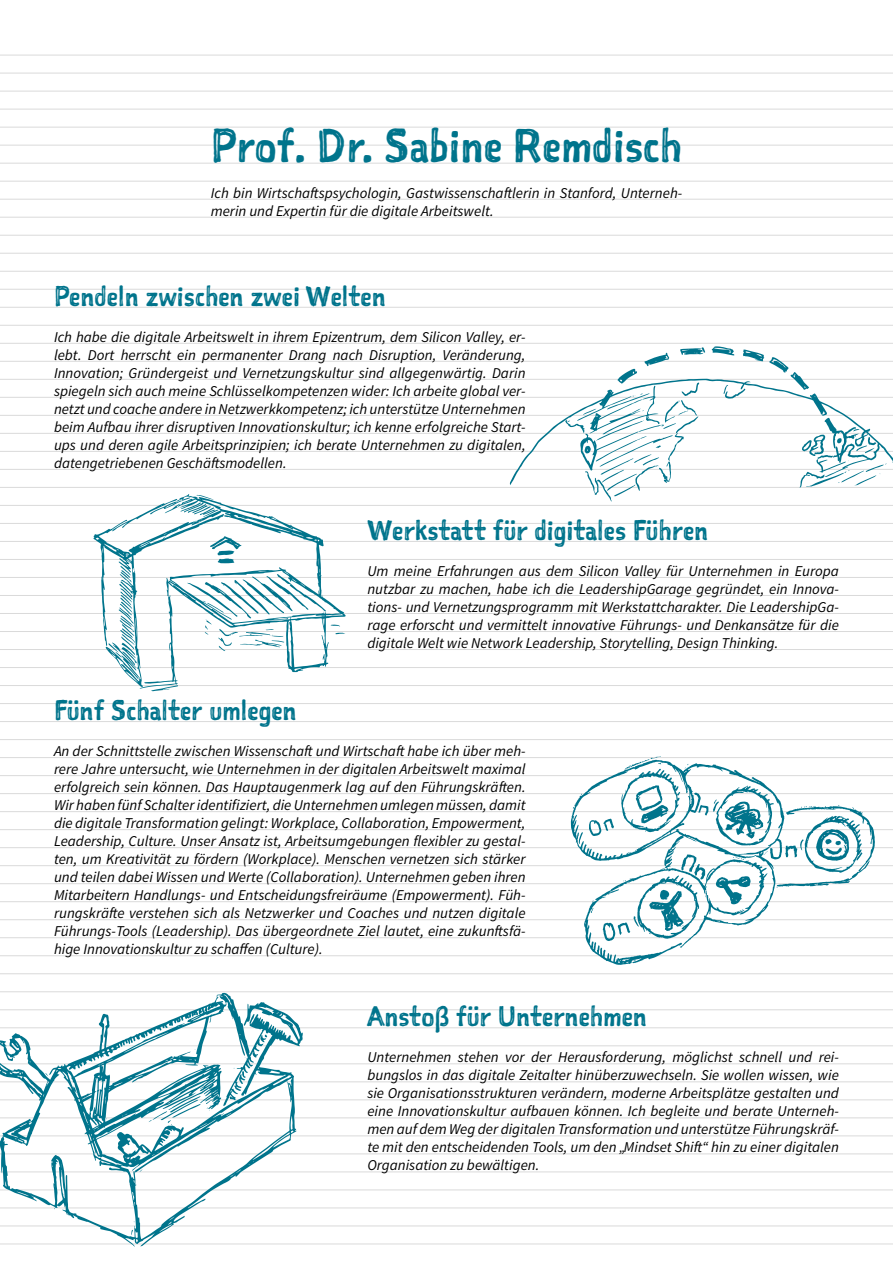
<style>
.page{position:relative;width:893px;height:1263px;background:#fff}
.page>*{position:absolute;margin:0;border:0;box-sizing:border-box;transform-origin:0 0}
.t1{font:45px "Sketchnote Square";color:#00748c}
.t2{font:27px "Sketchnote Square";color:#00748c}
.t3{font:italic 15px/18px "Source Sans Pro";color:#000;text-align:justify}
</style>
<div class="page">
<hr style="left:0;top:55px;width:893px;height:1px;background:#dadada">
<hr style="left:0;top:631px;width:893px;height:1px;background:#dadada">
<hr style="left:0;top:343px;width:893px;height:1px;background:#dadada">
<hr style="left:0;top:919px;width:893px;height:1px;background:#dadada">
<hr style="left:0;top:199px;width:893px;height:1px;background:#dadada">
<hr style="left:0;top:775px;width:893px;height:1px;background:#dadada">
<hr style="left:0;top:487px;width:893px;height:1px;background:#dadada">
<hr style="left:0;top:1063px;width:893px;height:1px;background:#dadada">
<hr style="left:0;top:127px;width:893px;height:1px;background:#dadada">
<hr style="left:0;top:703px;width:893px;height:1px;background:#dadada">
<hr style="left:0;top:415px;width:893px;height:1px;background:#dadada">
<hr style="left:0;top:991px;width:893px;height:1px;background:#dadada">
<hr style="left:0;top:271px;width:893px;height:1px;background:#dadada">
<hr style="left:0;top:847px;width:893px;height:1px;background:#dadada">
<hr style="left:0;top:559px;width:893px;height:1px;background:#dadada">
<hr style="left:0;top:1135px;width:893px;height:1px;background:#dadada">
<hr style="left:0;top:91px;width:893px;height:1px;background:#dadada">
<hr style="left:0;top:667px;width:893px;height:1px;background:#dadada">
<hr style="left:0;top:379px;width:893px;height:1px;background:#dadada">
<hr style="left:0;top:955px;width:893px;height:1px;background:#dadada">
<hr style="left:0;top:235px;width:893px;height:1px;background:#dadada">
<hr style="left:0;top:811px;width:893px;height:1px;background:#dadada">
<hr style="left:0;top:523px;width:893px;height:1px;background:#dadada">
<hr style="left:0;top:1099px;width:893px;height:1px;background:#dadada">
<hr style="left:0;top:163px;width:893px;height:1px;background:#dadada">
<hr style="left:0;top:739px;width:893px;height:1px;background:#dadada">
<hr style="left:0;top:451px;width:893px;height:1px;background:#dadada">
<hr style="left:0;top:1027px;width:893px;height:1px;background:#dadada">
<hr style="left:0;top:307px;width:893px;height:1px;background:#dadada">
<hr style="left:0;top:883px;width:893px;height:1px;background:#dadada">
<hr style="left:0;top:595px;width:893px;height:1px;background:#dadada">
<hr style="left:0;top:1171px;width:893px;height:1px;background:#dadada">
<hr style="left:0;top:1225px;width:893px;height:1px;background:#dadada">
<hr style="left:0;top:73px;width:893px;height:1px;background:#dadada">
<hr style="left:0;top:649px;width:893px;height:1px;background:#dadada">
<hr style="left:0;top:361px;width:893px;height:1px;background:#dadada">
<hr style="left:0;top:937px;width:893px;height:1px;background:#dadada">
<hr style="left:0;top:217px;width:893px;height:1px;background:#dadada">
<hr style="left:0;top:793px;width:893px;height:1px;background:#dadada">
<hr style="left:0;top:505px;width:893px;height:1px;background:#dadada">
<hr style="left:0;top:1081px;width:893px;height:1px;background:#dadada">
<hr style="left:0;top:145px;width:893px;height:1px;background:#dadada">
<hr style="left:0;top:721px;width:893px;height:1px;background:#dadada">
<hr style="left:0;top:433px;width:893px;height:1px;background:#dadada">
<hr style="left:0;top:1009px;width:893px;height:1px;background:#dadada">
<hr style="left:0;top:289px;width:893px;height:1px;background:#dadada">
<hr style="left:0;top:865px;width:893px;height:1px;background:#dadada">
<hr style="left:0;top:577px;width:893px;height:1px;background:#dadada">
<hr style="left:0;top:1153px;width:893px;height:1px;background:#dadada">
<hr style="left:0;top:1207px;width:893px;height:1px;background:#dadada">
<hr style="left:0;top:109px;width:893px;height:1px;background:#dadada">
<hr style="left:0;top:685px;width:893px;height:1px;background:#dadada">
<hr style="left:0;top:397px;width:893px;height:1px;background:#dadada">
<hr style="left:0;top:973px;width:893px;height:1px;background:#dadada">
<hr style="left:0;top:253px;width:893px;height:1px;background:#dadada">
<hr style="left:0;top:829px;width:893px;height:1px;background:#dadada">
<hr style="left:0;top:541px;width:893px;height:1px;background:#dadada">
<hr style="left:0;top:1117px;width:893px;height:1px;background:#dadada">
<hr style="left:0;top:181px;width:893px;height:1px;background:#dadada">
<hr style="left:0;top:757px;width:893px;height:1px;background:#dadada">
<hr style="left:0;top:469px;width:893px;height:1px;background:#dadada">
<hr style="left:0;top:1045px;width:893px;height:1px;background:#dadada">
<hr style="left:0;top:325px;width:893px;height:1px;background:#dadada">
<hr style="left:0;top:901px;width:893px;height:1px;background:#dadada">
<hr style="left:0;top:613px;width:893px;height:1px;background:#dadada">
<hr style="left:0;top:1189px;width:893px;height:1px;background:#dadada">
<hr style="left:0;top:1243px;width:893px;height:1px;background:#dadada">
<svg style="left:94px;top:494px;width:252px;height:195px"></svg>
<svg style="left:151px;top:685px;width:27px;height:6px"></svg>
<svg style="left:108px;top:495px;width:237px;height:173px"></svg>
<svg style="left:509px;top:346px;width:384px;height:156px"></svg>
<svg style="left:0;top:993px;width:303px;height:254px"></svg>
<svg style="left:260px;top:1035px;width:7px;height:7px"></svg>
<svg style="left:149px;top:1096px;width:52px;height:29px"></svg>
<svg style="left:234px;top:1068px;width:12px;height:16px"></svg>
<svg style="left:207px;top:1105px;width:4px;height:6px"></svg>
<svg style="left:571px;top:756px;width:304px;height:209px"></svg>
<h1 class="t1" style="left:211px;top:115px;width:473px">Prof. Dr. Sabine Remdisch</h1>
<p class="t3" style="left:211px;top:184px;width:473px">Ich bin Wirtschaftspsychologin, Gastwissenschaftlerin in Stanford, Unterneh&shy;merin und Expertin für die digitale Arbeitswelt.</p>
<h2 class="t2" style="left:54px;top:278px;width:333px">Pendeln zwischen zwei Welten</h2>
<p class="t3" style="left:54px;top:328px;width:473px">Ich habe die digitale Arbeitswelt in ihrem Epizentrum, dem Silicon Valley, er&shy;lebt. Dort herrscht ein permanenter Drang nach Disruption, Veränderung, Innovation; Gründergeist und Vernetzungskultur sind allgegenwärtig. Darin spiegeln sich auch meine Schlüsselkompetenzen wider: Ich arbeite global ver&shy;netzt und coache andere in Netzwerkkompetenz; ich unterstütze Unternehmen beim Aufbau ihrer disruptiven Innovationskultur; ich kenne erfolgreiche Start&shy;ups und deren agile Arbeitsprinzipien; ich berate Unternehmen zu digitalen, datengetriebenen Geschäftsmodellen.</p>
<h2 class="t2" style="left:367px;top:512px;width:342px">Werkstatt für digitales Führen</h2>
<p class="t3" style="left:367px;top:562px;width:473px">Um meine Erfahrungen aus dem Silicon Valley für Unternehmen in Europa nutzbar zu machen, habe ich die LeadershipGarage gegründet, ein Innova&shy;tions- und Vernetzungsprogramm mit Werkstattcharakter. Die LeadershipGa&shy;rage erforscht und vermittelt innovative Führungs- und Denkansätze für die digitale Welt wie Network Leadership, Storytelling, Design Thinking.</p>
<h2 class="t2" style="left:54px;top:692px;width:244px">Fünf Schalter umlegen</h2>
<p class="t3" style="left:54px;top:742px;width:473px">An der Schnittstelle zwischen Wissenschaft und Wirtschaft habe ich über meh&shy;rere Jahre untersucht, wie Unternehmen in der digitalen Arbeitswelt maximal erfolgreich sein können. Das Hauptaugenmerk lag auf den Führungskräften.<br>Wir haben fünf Schalter identifiziert, die Unternehmen umlegen müssen, damit die digitale Transformation gelingt: Workplace, Collaboration, Empowerment, Leadership, Culture. Unser Ansatz ist, Arbeitsumgebungen flexibler zu gestal&shy;ten, um Kreativität zu fördern (Workplace). Menschen vernetzen sich stärker und teilen dabei Wissen und Werte (Collaboration). Unternehmen geben ihren Mitarbeitern Handlungs- und Entscheidungsfreiräume (Empowerment). Füh&shy;rungskräfte verstehen sich als Netzwerker und Coaches und nutzen digitale Führungs-Tools (Leadership). Das übergeordnete Ziel lautet, eine zukunftsfä&shy;hige Innovationskultur zu schaffen (Culture).</p>
<h2 class="t2" style="left:367px;top:998px;width:281px">Anstoß für Unternehmen</h2>
<p class="t3" style="left:367px;top:1048px;width:473px">Unternehmen stehen vor der Herausforderung, möglichst schnell und rei&shy;bungslos in das digitale Zeitalter hinüberzuwechseln. Sie wollen wissen, wie sie Organisationsstrukturen verändern, moderne Arbeitsplätze gestalten und eine Innovationskultur aufbauen können. Ich begleite und berate Unterneh&shy;men auf dem Weg der digitalen Transformation und unterstütze Führungskräf&shy;te mit den entscheidenden Tools, um den „Mindset Shift“ hin zu einer digitalen Organisation zu bewältigen.</p>
</div>
